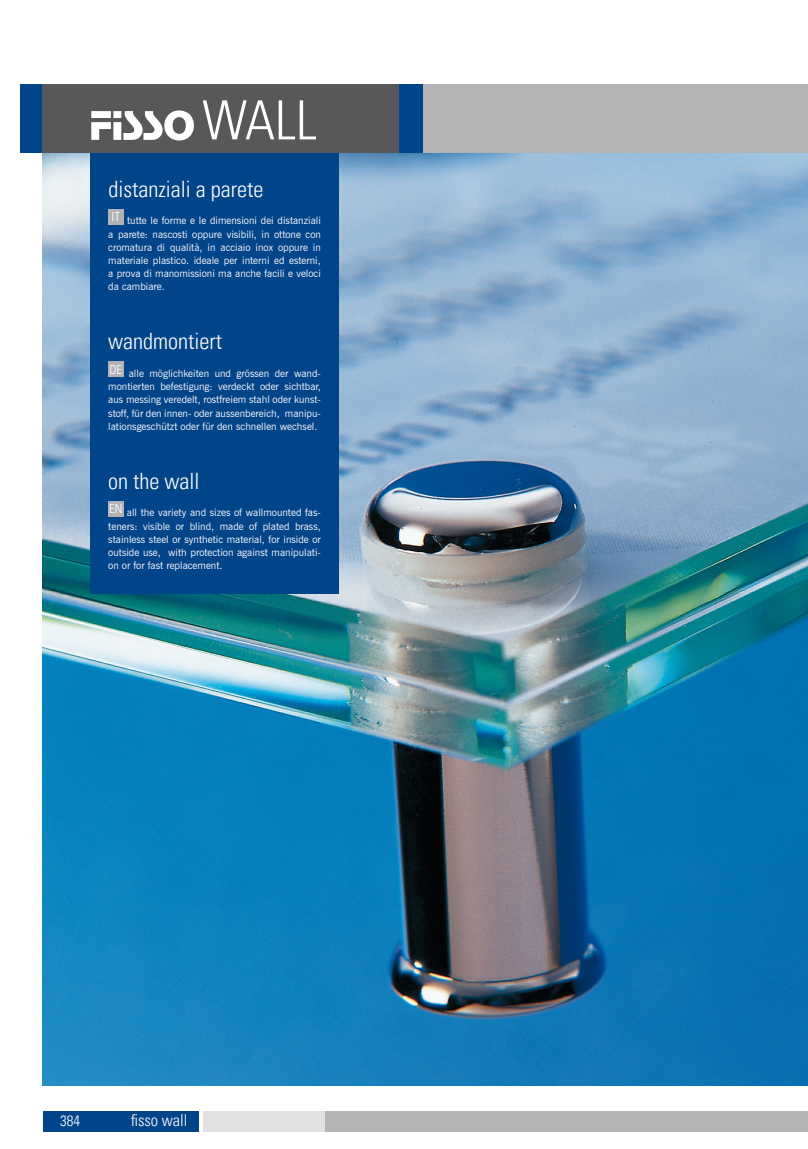
<style>
.page{position:relative;width:808px;height:1149px;background:#fff}
.page>*{position:absolute;margin:0;border:0;box-sizing:border-box;transform-origin:0 0}
.t1{font:300 condensed 54px "Univers LT";color:#fff}
.t2{font:300 condensed 22.5px "Univers LT";color:#fff}
.t3{font:300 condensed 16.5px "Univers LT";color:#fff}
.t4{font:300 condensed 15px "Univers LT";color:#fff}
.t5{font:10.2px/13.2px "News Gothic BT";color:#fff;text-align:justify}
</style>
<div class="page">
<div style="left:325px;top:1110px;width:483px;height:20px;background:#b1b3b4"></div>
<div style="left:203px;top:1110px;width:122px;height:20px;background:#e1e2e3"></div>
<div style="left:43px;top:1110px;width:156px;height:20px;background:#00448a"></div>
<img style="left:43px;top:149px;width:765px;height:935px">
<div style="left:423px;top:85px;width:385px;height:68px;background:#b1b3b4"></div>
<div style="left:20px;top:85px;width:27px;height:68px;background:#00448a"></div>
<div style="left:43px;top:85px;width:361px;height:68px;background:#58585a"></div>
<div style="left:399px;top:85px;width:23px;height:68px;background:#00448a"></div>
<div style="left:91px;top:153px;width:248px;height:440px;background:#00448a"></div>
<div style="left:108px;top:209px;width:15px;height:15px;background:#b1b3b4"></div>
<div style="left:108px;top:362px;width:15px;height:15px;background:#b1b3b4"></div>
<div style="left:108px;top:501px;width:15px;height:15px;background:#b1b3b4"></div>
<svg style="left:91px;top:110px;width:103px;height:30px"></svg>
<h1 class="t1" style="left:202px;top:88px;width:116px">WALL</h1>
<h2 class="t2" style="left:108px;top:175px;width:156px">distanziali a parete</h2>
<p class="t5" style="left:108px;top:214px;width:214px;text-indent:3px"><sup>it</sup> tutte le forme e le dimensioni dei distanziali a parete: nascosti oppure visibili, in ottone con cromatura di qualità, in acciaio inox oppure in materiale plastico. ideale per interni ed esterni, a prova di manomissioni ma anche facili e veloci da cambiare.</p>
<h2 class="t2" style="left:108px;top:327px;width:115px">wandmontiert</h2>
<p class="t5" style="left:108px;top:366px;width:214px"><sup>de</sup> alle möglichkeiten und grössen der wand&shy;montierten befestigung: verdeckt oder sichtbar, aus messing veredelt, rostfreiem stahl oder kunst&shy;stoff, für den innen- oder aussenbereich, manipu&shy;lationsgeschützt oder für den schnellen wechsel.</p>
<h2 class="t2" style="left:108px;top:467px;width:93px">on the wall</h2>
<p class="t5" style="left:108px;top:506px;width:214px"><sup>en</sup> all the variety and sizes of wallmounted fas&shy;teners: visible or blind, made of plated brass, stainless steel or synthetic material, for inside or outside use, with protection against manipulati&shy;on or for fast replacement.</p>
<h3 class="t4" style="left:60px;top:1111px;width:21px">384</h3>
<h3 class="t3" style="left:131px;top:1110px;width:58px">fisso wall</h3>
</div>
